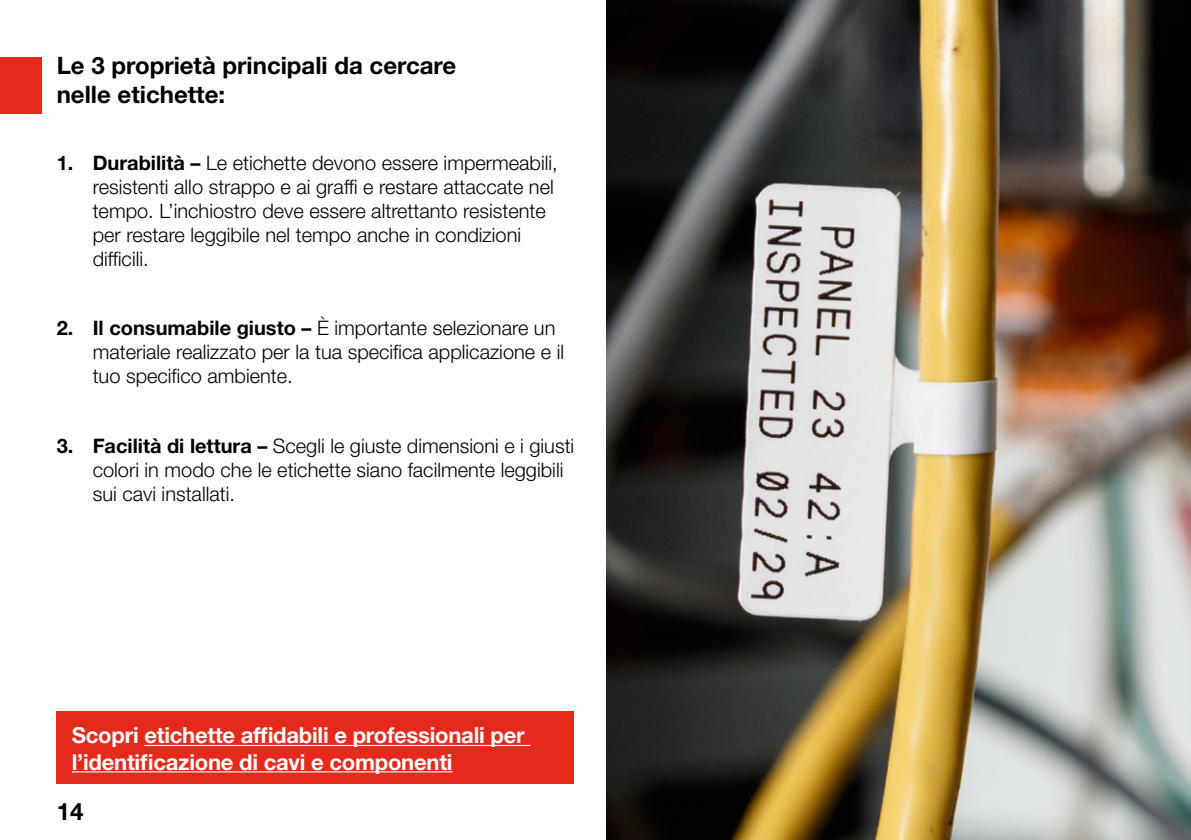
<style>
.page{position:relative;width:1191px;height:840px;background:#fff}
.page>*{position:absolute;margin:0;border:0;box-sizing:border-box;transform-origin:0 0}
.t1{font:700 24px/28.8px "Helvetica Neue LT Pro";color:#000}
.t2{font:700 22px/26.4px "Helvetica Neue LT Pro";letter-spacing:-.01em;color:#fff}
.t3{font:300 20px/24px "Helvetica Neue LT Pro";color:#000}
.s1{font-weight:700}
</style>
<div class="page">
<img style="left:607px;top:0;width:584px;height:839px">
<div style="left:0;top:57px;width:42px;height:56px;background:#e52a1b"></div>
<div style="left:57px;top:710px;width:517px;height:72px;background:#e52a1b"></div>
<hr style="left:144px;top:744px;width:386px;height:1px;background:#fff">
<hr style="left:72px;top:770px;width:380px;height:2px;background:#fff">
<p class="t1" style="left:57px;top:50px;width:401px">Le 3 proprietà principali da cercare nelle etichette:</p>
<p class="t3" style="left:93px;top:150px;width:466px;text-indent:-36px"><span class="s1">1. Durabilità –</span> Le etichette devono essere impermeabili, resistenti allo strappo e ai graffi e restare attaccate nel tempo. L’inchiostro deve essere altrettanto resistente per restare leggibile nel tempo anche in condizioni difficili.</p>
<p class="t3" style="left:93px;top:315px;width:473px;text-indent:-36px"><span class="s1">2. Il consumabile giusto –</span> È importante selezionare un materiale realizzato per la tua specifica applicazione e il tuo specifico ambiente.</p>
<p class="t3" style="left:93px;top:433px;width:483px;text-indent:-36px"><span class="s1">3. Facilità di lettura –</span> Scegli le giuste dimensioni e i giusti colori in modo che le etichette siano facilmente leggibili sui cavi installati.</p>
<p class="t2" style="left:72px;top:721px;width:454px">Scopri etichette affidabili e professionali per l’identificazione di cavi e componenti</p>
<p class="t1" style="left:57px;top:796px;width:28px">14</p>
</div>
